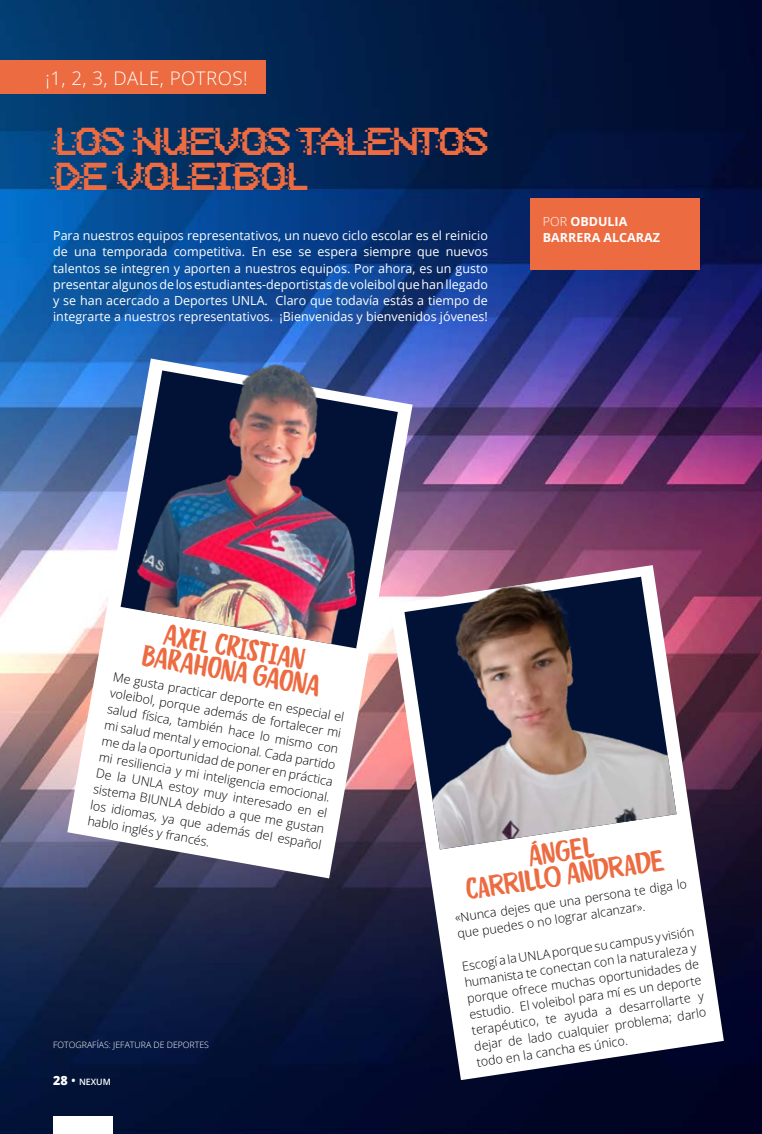
<style>
.page{position:relative;width:762px;height:1134px;background:#fff}
.page>*{position:absolute;margin:0;border:0;box-sizing:border-box;transform-origin:0 0}
.t1{font:38.75px/35px "Positive System";color:#ed6b41}
.t2{font:28.75px/23.9px "Quotes Caps";color:#ed6b41;text-align:center}
.t3{font:300 18.75px "Open Sans";letter-spacing:.025em;color:#fff}
.t4{font:300 12.5px/16.2px "Open Sans";color:#010202;text-align:justify}
.t5{font:12.5px/16.2px "Open Sans";color:#fff;text-align:justify}
.t6{font:700 12.5px/16.2px "Open Sans";color:#fff}
.t7{font:300 8.75px "Open Sans";color:#fff}
.t8{font:600 8.75px "Open Sans";color:#fff}
.s1{font-weight:300}
.s2{font-weight:800;font-size:12.5px}
.s3{font-size:12.5px}
</style>
<div class="page">
<img style="left:0;top:0;width:762px;height:1134px">
<div style="left:530px;top:199px;width:170px;height:71px;background:#ed6b41"></div>
<div style="left:0;top:60px;width:266px;height:34px;background:#ed6b41"></div>
<div style="left:53px;top:1116px;width:60px;height:18px;background:#fff"></div>
<svg style="left:390px;top:565px;width:334px;height:515px"></svg>
<img style="left:413px;top:551px;width:263px;height:298px">
<svg style="left:67px;top:358px;width:346px;height:520px"></svg>
<svg style="left:121px;top:370px;width:277px;height:278px"></svg>
<img style="left:131px;top:347px;width:263px;height:300px">
<h3 class="t3" style="left:45px;top:65px;width:204px">¡1, 2, 3, DALE, POTROS!</h3>
<h1 class="t1" style="left:53px;top:125px;width:436px">LOS NUEVOS TALENTOS<br>DE VOLEIBOL</h1>
<p class="t5" style="left:53px;top:227px;width:436px">Para nuestros equipos representativos, un nuevo ciclo escolar es el reinicio de una temporada competitiva. En ese se espera siempre que nuevos talentos se integren y aporten a nuestros equipos. Por ahora, es un gusto presentar algunos de los estudiantes-deportistas de voleibol que han llegado y se han acercado a Deportes UNLA. Claro que todavía estás a tiempo de integrarte a nuestros representativos. ¡Bienvenidas y bienvenidos jóvenes!</p>
<p class="t6" style="left:543px;top:213px;width:119px"><span class="s1">POR</span> OBDULIA<br>BARRERA ALCARAZ</p>
<h2 class="t2" style="left:149px;top:619px;width:181px;rotate:10deg">AXEL CRISTIAN<br>BARAHONA GAONA</h2>
<p class="t4" style="left:115px;top:668px;width:236px;rotate:10deg">Me gusta practicar deporte en especial el voleibol, porque además de fortalecer mi salud física, también hace lo mismo con mi salud mental y emocional. Cada partido me da la oportunidad de poner en práctica mi resiliencia y mi inteligencia emocional.<br>De la UNLA estoy muy interesado en el sistema BIUNLA debido a que me gustan los idiomas, ya que además del español hablo inglés y francés.</p>
<p class="t7" style="left:53px;top:1039px;width:157px">FOTOGRAFÍAS: JEFATURA DE DEPORTES</p>
<p class="t8" style="left:53px;top:1076px;width:59px"><span class="s2">28</span> <span class="s3">•</span> NEXUM</p>
<h2 class="t2" style="left:461px;top:853px;width:201px;rotate:-8deg">Ángel<br>Carrillo Andrade</h2>
<p class="t4" style="left:454px;top:908px;width:236px;rotate:-8deg">«Nunca dejes que una persona te diga lo que puedes o no lograr alcanzar».</p>
<p class="t4" style="left:461px;top:957px;width:236px;rotate:-8deg">Escogí a la UNLA porque su campus y visión humanista te conectan con la naturaleza y porque ofrece muchas oportunidades de estudio. El voleibol para mí es un deporte terapéutico, te ayuda a desarrollarte y dejar de lado cualquier problema; darlo todo en la cancha es único.</p>
</div>
